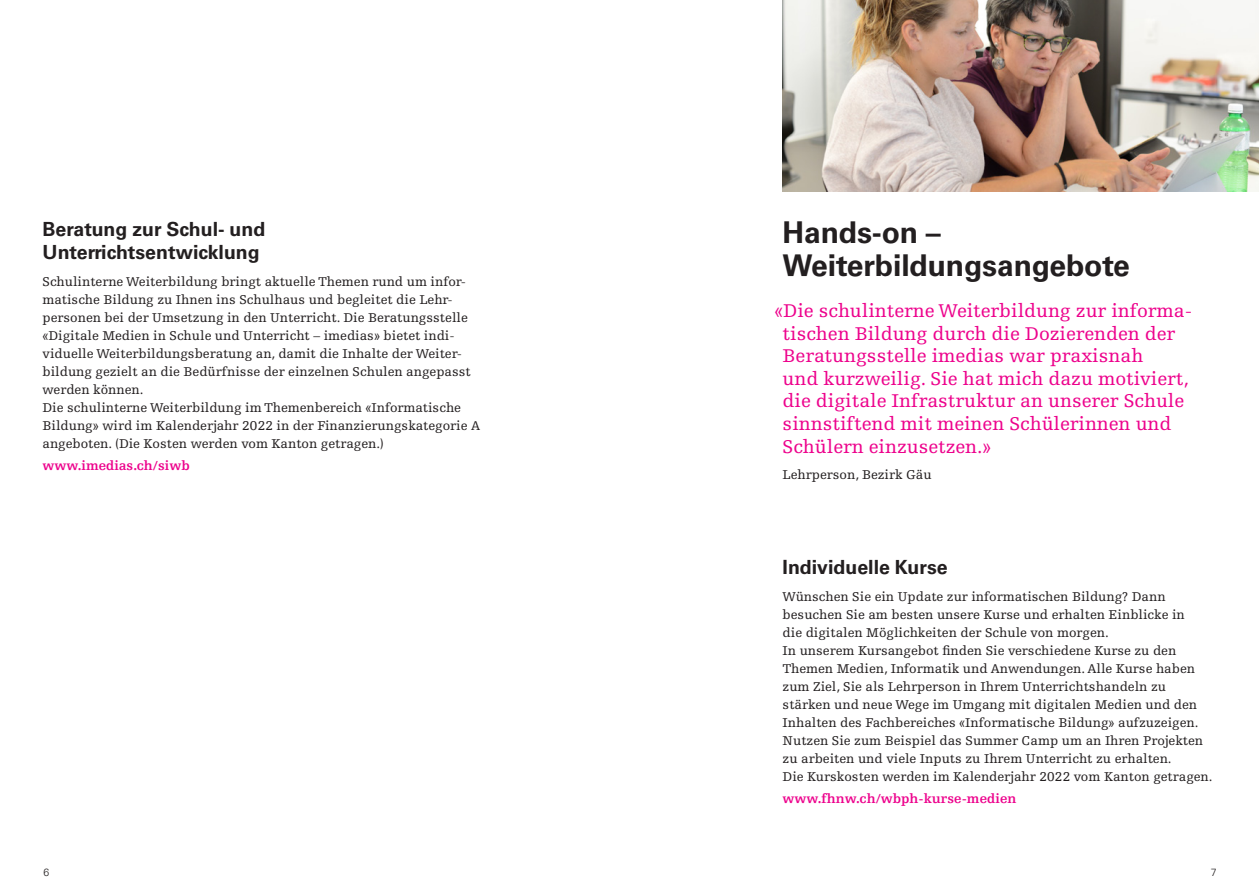
<style>
.page{position:relative;width:1259px;height:893px;background:#fff}
.page>*{position:absolute;margin:0;border:0;box-sizing:border-box;transform-origin:0 0}
.t1{font:700 30px/33px "Univers LT Std";letter-spacing:-.005em;color:#231f20}
.t2{font:19.5px/22.5px "Egyptienne FLT Std";color:#ed028c}
.t3{font:700 19.5px/22.5px "Univers LT Std";color:#231f20}
.t4{font:13.5px/18px "Egyptienne FLT Std";color:#231f20}
.t5{font:700 13.5px "Egyptienne FLT Std";color:#ed028c}
.t6{font:300 10.5px "Univers LT Std";color:#231f20}
</style>
<div class="page">
<img style="left:782px;top:0;width:477px;height:191px">
<h2 class="t3" style="left:43px;top:218px;width:224px">Beratung zur Schul- und<br>Unterrichtsentwicklung</h2>
<p class="t4" style="left:43px;top:273px;width:439px">Schulinterne Weiterbildung bringt aktuelle Themen rund um infor&shy;matische Bildung zu Ihnen ins Schulhaus und begleitet die Lehr&shy;personen bei der Umsetzung in den Unterricht. Die Beratungsstelle «Digitale Medien in Schule und Unterricht – imedias» bietet indi&shy;viduelle Weiterbildungsberatung an, damit die Inhalte der Weiter&shy;bildung gezielt an die Bedürfnisse der einzelnen Schulen angepasst werden können.<br>Die schulinterne Weiterbildung im Themenbereich «Informatische Bildung» wird im Kalenderjahr 2022 in der Finanzierungskategorie A angeboten. (Die Kosten werden vom Kanton getragen.)</p>
<p class="t5" style="left:43px;top:459px;width:149px">www.imedias.ch/siwb</p>
<h1 class="t1" style="left:782px;top:216px;width:349px">Hands-on –<br>Weiterbildungsangebote</h1>
<p class="t2" style="left:782px;top:300px;width:409px;text-indent:-8px">«Die schulinterne Weiterbildung zur informa&shy;tischen Bildung durch die Dozierenden der Beratungsstelle imedias war praxisnah<br>und kurzweilig. Sie hat mich dazu motiviert, die digitale Infrastruktur an unserer Schule sinnstiftend mit meinen Schülerinnen und Schülern einzusetzen.»</p>
<p class="t4" style="left:782px;top:466px;width:151px">Lehrperson, Bezirk Gäu</p>
<h2 class="t3" style="left:782px;top:556px;width:166px">Individuelle Kurse</h2>
<p class="t4" style="left:782px;top:588px;width:431px">Wünschen Sie ein Update zur informatischen Bildung? Dann besuchen Sie am besten unsere Kurse und erhalten Einblicke in<br>die digitalen Möglichkeiten der Schule von morgen.<br>In unserem Kursangebot finden Sie verschiedene Kurse zu den Themen Medien, Informatik und Anwendungen. Alle Kurse haben zum Ziel, Sie als Lehrperson in Ihrem Unterrichtshandeln zu stärken und neue Wege im Umgang mit digitalen Medien und den Inhalten des Fachbereiches «Informatische Bildung» aufzuzeigen.<br>Nutzen Sie zum Beispiel das Summer Camp um an Ihren Projekten zu arbeiten und viele Inputs zu Ihrem Unterricht zu erhalten.<br>Die Kurskosten werden im Kalenderjahr 2022 vom Kanton getragen.</p>
<p class="t5" style="left:782px;top:792px;width:235px">www.fhnw.ch/wbph-kurse-medien</p>
<p class="t6" style="left:43px;top:865px;width:7px">6</p>
<p class="t6" style="left:1210px;top:865px;width:7px">7</p>
</div>
